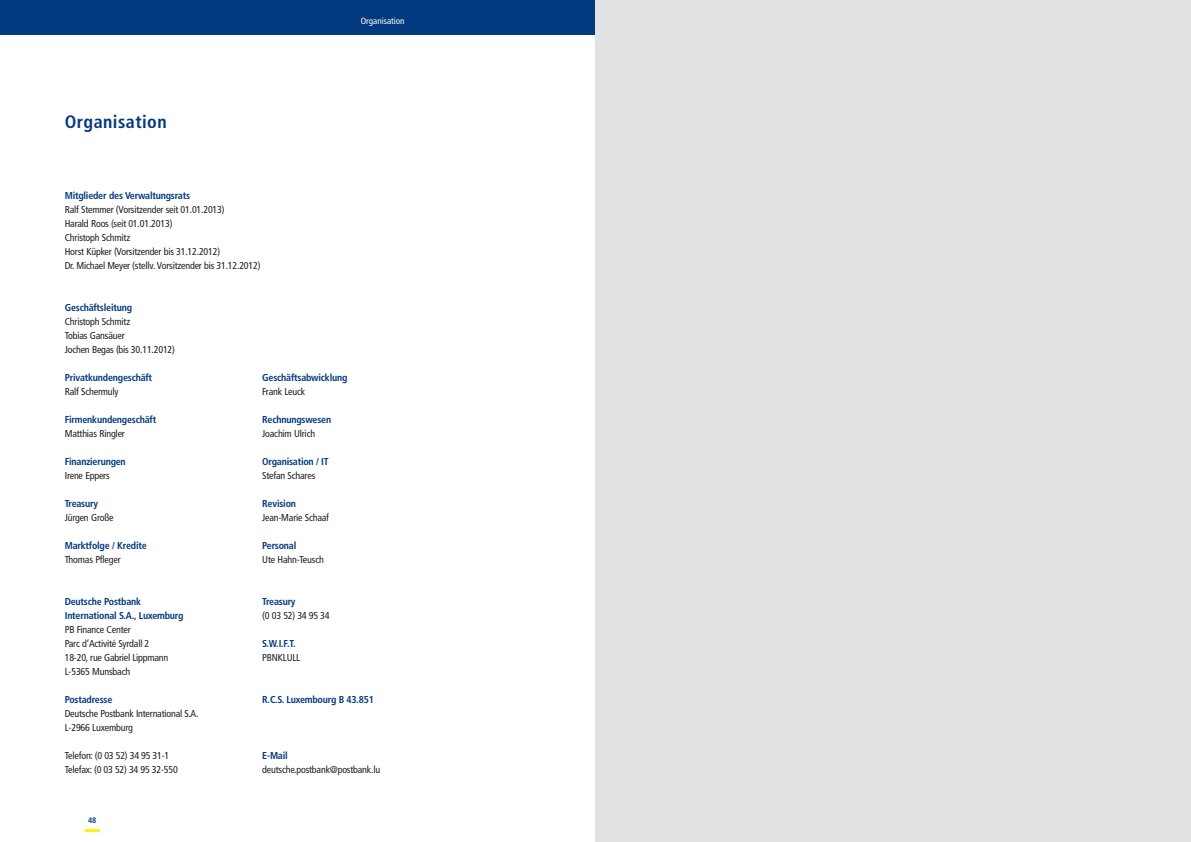
<style>
.page{position:relative;width:1191px;height:842px;background:#fff}
.page>*{position:absolute;margin:0;border:0;box-sizing:border-box;transform-origin:0 0}
.t1{font:700 condensed 18px "Frutiger";letter-spacing:.025em;color:#03397e}
.t2{font:condensed 10px/14px "Frutiger";letter-spacing:-.02em;color:#231f20}
.t3{font:700 condensed 10px/14px "Frutiger";letter-spacing:-.02em;color:#03397e}
.t4{font:condensed 9px "Frutiger";color:#fff}
.t5{font:700 condensed 8px "Frutiger";color:#03397e}
</style>
<div class="page">
<hr style="left:85px;top:829px;width:15px;height:3px;background:#fff101">
<div style="left:0;top:0;width:595px;height:34px;background:#03397e"></div>
<div style="left:595px;top:0;width:595px;height:842px;background:#e1e2e4"></div>
<h1 class="t1" style="left:65px;top:111px;width:103px">Organisation</h1>
<p class="t4" style="left:361px;top:16px;width:45px">Organisation</p>
<p class="t3" style="left:65px;top:189px;width:127px">Mitglieder des Verwaltungsrats</p>
<p class="t2" style="left:65px;top:203px;width:197px">Ralf Stemmer (Vorsitzender seit 01.01.2013)<br>Harald Roos (seit 01.01.2013)<br>Christoph Schmitz<br>Horst Küpker (Vorsitzender bis 31.12.2012)<br>Dr. Michael Meyer (stellv. Vorsitzender bis 31.12.2012)</p>
<p class="t3" style="left:65px;top:301px;width:69px">Geschäftsleitung</p>
<p class="t2" style="left:65px;top:315px;width:112px">Christoph Schmitz<br>Tobias Gansäuer<br>Jochen Begas (bis 30.11.2012)</p>
<p class="t3" style="left:65px;top:371px;width:89px">Privatkundengeschäft</p>
<p class="t2" style="left:65px;top:385px;width:55px">Ralf Schermuly</p>
<p class="t3" style="left:65px;top:413px;width:93px">Firmenkundengeschäft</p>
<p class="t2" style="left:65px;top:427px;width:62px">Matthias Ringler</p>
<p class="t3" style="left:65px;top:455px;width:63px">Finanzierungen</p>
<p class="t2" style="left:65px;top:469px;width:46px">Irene Eppers</p>
<p class="t3" style="left:65px;top:497px;width:35px">Treasury</p>
<p class="t2" style="left:65px;top:511px;width:50px">Jürgen Große</p>
<p class="t3" style="left:65px;top:539px;width:84px">Marktfolge / Kredite</p>
<p class="t2" style="left:65px;top:553px;width:57px">Thomas Pfleger</p>
<p class="t3" style="left:65px;top:595px;width:120px">Deutsche Postbank<br>International S.A., Luxemburg</p>
<p class="t2" style="left:65px;top:623px;width:105px">PB Finance Center<br>Parc d’Activité Syrdall 2<br>18-20, rue Gabriel Lippmann<br>L-5365 Munsbach</p>
<p class="t3" style="left:65px;top:693px;width:49px">Postadresse</p>
<p class="t2" style="left:65px;top:707px;width:135px">Deutsche Postbank International S.A.<br>L-2966 Luxemburg</p>
<p class="t2" style="left:65px;top:749px;width:115px">Telefon: (0 03 52) 34 95 31-1<br>Telefax: (0 03 52) 34 95 32-550</p>
<p class="t3" style="left:262px;top:371px;width:87px">Geschäftsabwicklung</p>
<p class="t2" style="left:262px;top:385px;width:45px">Frank Leuck</p>
<p class="t3" style="left:262px;top:413px;width:70px">Rechnungswesen</p>
<p class="t2" style="left:262px;top:427px;width:54px">Joachim Ulrich</p>
<p class="t3" style="left:262px;top:455px;width:68px">Organisation / IT</p>
<p class="t2" style="left:262px;top:469px;width:55px">Stefan Schares</p>
<p class="t3" style="left:262px;top:497px;width:35px">Revision</p>
<p class="t2" style="left:262px;top:511px;width:68px">Jean-Marie Schaaf</p>
<p class="t3" style="left:262px;top:539px;width:36px">Personal</p>
<p class="t2" style="left:262px;top:553px;width:63px">Ute Hahn-Teusch</p>
<p class="t3" style="left:262px;top:595px;width:35px">Treasury</p>
<p class="t2" style="left:262px;top:609px;width:69px">(0 03 52) 34 95 34</p>
<p class="t3" style="left:262px;top:637px;width:35px">S.W.I.F.T.</p>
<p class="t2" style="left:262px;top:651px;width:40px">PBNKLULL</p>
<p class="t3" style="left:262px;top:693px;width:113px">R.C.S. Luxembourg B 43.851</p>
<p class="t3" style="left:262px;top:749px;width:27px">E-Mail</p>
<p class="t2" style="left:262px;top:763px;width:119px">deutsche.postbank@postbank.lu</p>
<p class="t5" style="left:88px;top:816px;width:10px">48</p>
</div>
